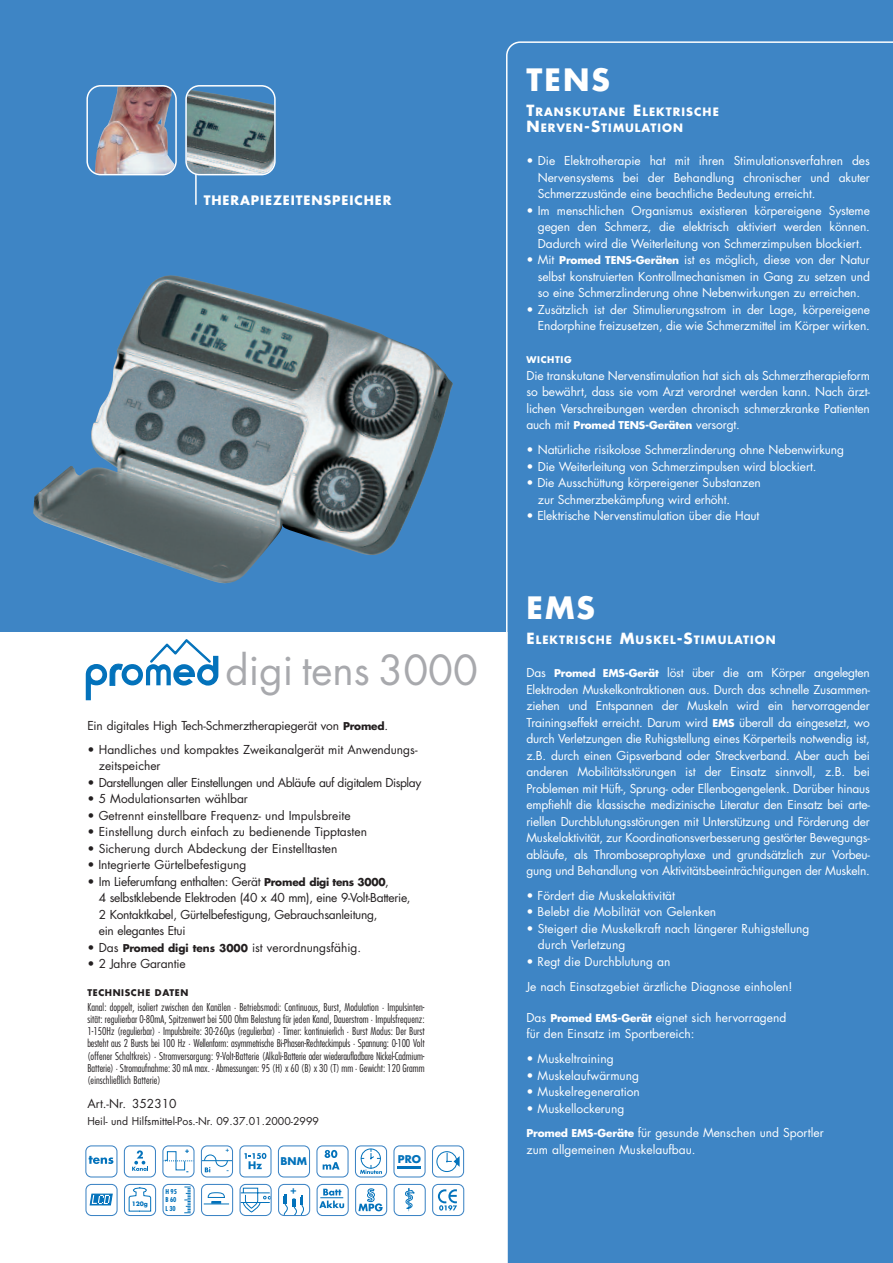
<style>
.page{position:relative;width:893px;height:1263px;background:#fff}
.page>*{position:absolute;margin:0;border:0;box-sizing:border-box;transform-origin:0 0}
.t1{font:40.35px "Futura";color:#a8a9ad}
.t2{font:700 30px "Futura";letter-spacing:.07em;color:#fff}
.t3{font:700 12.75px "Futura";letter-spacing:.07em;color:#fff}
.t4{font:12px/16.5px "Futura";letter-spacing:-.01em;color:#fff;text-align:justify}
.t5{font:12px/16.5px "Futura";color:#231f20}
.t6{font:12px/16.5px "Futura";letter-spacing:-.025em;color:#231f20}
.t7{font:12px "Futura";letter-spacing:-.035em;color:#231f20}
.t8{font:700 11.85px "Officina Sans";color:#0372bb}
.t9{font:700 11.25px/16.5px "Futura";letter-spacing:.09em;color:#fff}
.t10{font:300 condensed 10.5px/12px "Futura";letter-spacing:.01em;color:#231f20;text-align:justify}
.t11{font:10.5px "Futura";color:#231f20}
.t12{font:700 10.5px "Futura";letter-spacing:-.015em;color:#fff}
.t13{font:700 10.35px "Futura";color:#0372bb}
.t14{font:700 9px "Futura";letter-spacing:.07em;color:#231f20}
.t15{font:700 9px "Futura";letter-spacing:.07em;color:#fff}
.t16{font:700 6.9px "Futura";color:#0372bb}
.t17{font:700 condensed 6.6px/8.6px "Futura";color:#0372bb;text-align:justify}
.t18{font:700 6px "Futura";color:#0372bb}
.s1{font-weight:700;font-size:10.5px}
.s2{font-size:15px}
.s3{font-weight:400;font-size:12px}
</style>
<div class="page">
<div style="left:0;top:0;width:893px;height:631px;background:#3e85c5"></div>
<div style="left:506px;top:41px;width:387px;height:1222px;background:#3e85c5"></div>
<img style="left:33px;top:275px;width:420px;height:308px">
<svg style="left:86px;top:639px;width:132px;height:61px"></svg>
<svg style="left:124px;top:1184px;width:32px;height:32px"></svg>
<svg style="left:85px;top:1184px;width:33px;height:32px"></svg>
<svg style="left:162px;top:1184px;width:33px;height:32px"></svg>
<svg style="left:201px;top:1184px;width:32px;height:32px"></svg>
<svg style="left:240px;top:1184px;width:32px;height:32px"></svg>
<svg style="left:278px;top:1184px;width:32px;height:32px"></svg>
<svg style="left:317px;top:1184px;width:32px;height:32px"></svg>
<svg style="left:355px;top:1184px;width:32px;height:32px"></svg>
<svg style="left:394px;top:1184px;width:32px;height:32px"></svg>
<svg style="left:278px;top:1145px;width:32px;height:32px"></svg>
<svg style="left:316px;top:1145px;width:33px;height:32px"></svg>
<svg style="left:124px;top:1145px;width:32px;height:32px"></svg>
<svg style="left:85px;top:1145px;width:32px;height:32px"></svg>
<svg style="left:201px;top:1145px;width:32px;height:32px"></svg>
<svg style="left:162px;top:1145px;width:33px;height:32px"></svg>
<svg style="left:355px;top:1145px;width:32px;height:32px"></svg>
<svg style="left:393px;top:1145px;width:33px;height:32px"></svg>
<svg style="left:432px;top:1145px;width:32px;height:32px"></svg>
<svg style="left:239px;top:1145px;width:33px;height:32px"></svg>
<svg style="left:432px;top:1184px;width:32px;height:32px"></svg>
<svg style="left:185px;top:85px;width:91px;height:90px;background:#758d95"></svg>
<svg style="left:86px;top:85px;width:91px;height:90px"></svg>
<hr style="left:195px;top:174px;width:2px;height:31px;background:#fff">
<p class="t3" style="left:204px;top:194px;width:189px">THERAPIEZEITENSPEICHER</p>
<h1 class="t1" style="left:226px;top:652px;width:254px">digi tens 3000</h1>
<p class="t5" style="left:87px;top:718px;width:302px">Ein digitales High Tech-Schmerztherapiegerät von <span class="s1">Promed</span>.</p>
<p class="t5" style="left:99px;top:742px;width:320px;text-indent:-11px">• Handliches und kompaktes Zweikanalgerät mit Anwendungs&shy;zeitspeicher</p>
<p class="t7" style="left:87px;top:777px;width:335px">• Darstellungen aller Einstellungen und Abläufe auf digitalem Display</p>
<p class="t5" style="left:87px;top:792px;width:162px">• 5 Modulationsarten wählbar</p>
<p class="t5" style="left:87px;top:808px;width:265px">• Getrennt einstellbare Frequenz- und Impulsbreite</p>
<p class="t5" style="left:87px;top:825px;width:281px">• Einstellung durch einfach zu bedienende Tipptasten</p>
<p class="t5" style="left:87px;top:841px;width:252px">• Sicherung durch Abdeckung der Einstelltasten</p>
<p class="t5" style="left:87px;top:858px;width:161px">• Integrierte Gürtelbefestigung</p>
<p class="t6" style="left:99px;top:874px;width:313px;text-indent:-11px">• Im Lieferumfang enthalten: Gerät <span class="s1">Promed digi tens 3000</span>,<br>4 selbstklebende Elektroden (40 x 40 mm), eine 9-Volt-Batterie, 2 Kontaktkabel, Gürtelbefestigung, Gebrauchsanleitung,<br>ein elegantes Etui</p>
<p class="t5" style="left:87px;top:940px;width:275px">• Das <span class="s1">Promed digi tens 3000</span> ist verordnungsfähig.</p>
<p class="t5" style="left:87px;top:957px;width:100px">• 2 Jahre Garantie</p>
<p class="t14" style="left:87px;top:989px;width:102px">TECHNISCHE DATEN</p>
<p class="t10" style="left:87px;top:1002px;width:339px">Kanal: doppelt, isoliert zwischen den Kanälen · Betriebsmodi: Continuous, Burst, Modulation · Impulsinten&shy;sität: regulierbar 0-80mA, Spitzenwert bei 500 Ohm Belastung für jeden Kanal, Dauerstrom · Impulsfrequenz:<br>1-150Hz (regulierbar) · Impulsbreite: 30-260µs (regulierbar) · Timer: kontinuierlich · Burst Modus: Der Burst besteht aus 2 Bursts bei 100 Hz · Wellenform: asymmetrische Bi-Phasen-Rechteckimpuls · Spannung: 0-100 Volt (offener Schaltkreis) · Stromversorgung: 9-Volt-Batterie (Alkali-Batterie oder wiederaufladbare Nickel-Cadmium-Batterie) · Stromaufnahme: 30 mA max. · Abmessungen: 95 (H) x 60 (B) x 30 (T) mm · Gewicht: 120 Gramm (einschließlich Batterie)</p>
<p class="t5" style="left:87px;top:1096px;width:91px">Art.-Nr. 352310</p>
<p class="t11" style="left:87px;top:1116px;width:233px">Heil- und Hilfsmittel-Pos.-Nr. 09.37.01.2000-2999</p>
<p class="t18" style="left:132px;top:1200px;width:18px">120g</p>
<p class="t16" style="left:185px;top:1147px;width:6px">+</p>
<p class="t16" style="left:186px;top:1168px;width:4px">-</p>
<p class="t13" style="left:281px;top:1156px;width:28px">BNM</p>
<p class="t17" style="left:165px;top:1188px;width:13px">H 95<br>B 60<br>L 30</p>
<p class="t8" style="left:290px;top:1186px;width:8px">+</p>
<p class="t13" style="left:398px;top:1154px;width:25px">PRO</p>
<h2 class="t2" style="left:526px;top:66px;width:85px">TENS</h2>
<p class="t9" style="left:526px;top:104px;width:194px"><span class="s2">T</span>RANSKUTANE <span class="s2">E</span>LEKTRISCHE<br><span class="s2">N</span>ERVEN<span class="s2">-S</span>TIMULATION</p>
<p class="t4" style="left:538px;top:154px;width:334px;text-indent:-11px">• Die Elektrotherapie hat mit ihren Stimulationsverfahren des Nervensystems bei der Behandlung chronischer und akuter Schmerzzustände eine beachtliche Bedeutung erreicht.</p>
<p class="t4" style="left:538px;top:203px;width:334px;text-indent:-11px">• Im menschlichen Organismus existieren körpereigene Systeme gegen den Schmerz, die elektrisch aktiviert werden können.<br>Dadurch wird die Weiterleitung von Schmerzimpulsen blockiert.</p>
<p class="t4" style="left:538px;top:253px;width:334px;text-indent:-11px">• Mit <span class="s1">Promed TENS-Geräten</span> ist es möglich, diese von der Natur selbst konstruierten Kontrollmechanismen in Gang zu setzen und so eine Schmerzlinderung ohne Nebenwirkungen zu erreichen.</p>
<p class="t4" style="left:526px;top:302px;width:345px;text-align:right">• Zusätzlich ist der Stimulierungsstrom in der Lage, körpereigene<br>Endorphine freizusetzen, die wie Schmerzmittel im Körper wirken.</p>
<p class="t15" style="left:526px;top:356px;width:47px">WICHTIG</p>
<p class="t4" style="left:526px;top:368px;width:345px">Die transkutane Nervenstimulation hat sich als Schmerztherapieform so bewährt, dass sie vom Arzt verordnet werden kann. Nach ärzt&shy;lichen Verschreibungen werden chronisch schmerzkranke Patienten</p>
<p class="t12" style="left:526px;top:420px;width:215px"><span class="s3">auch mit</span> Promed TENS-Geräten <span class="s3">versorgt.</span></p>
<p class="t4" style="left:526px;top:442px;width:319px">• Natürliche risikolose Schmerzlinderung ohne Nebenwirkung</p>
<p class="t4" style="left:526px;top:459px;width:292px">• Die Weiterleitung von Schmerzimpulsen wird blockiert.</p>
<p class="t4" style="left:538px;top:475px;width:224px;text-indent:-11px">• Die Ausschüttung körpereigener Substanzen zur Schmerzbekämpfung wird erhöht.</p>
<p class="t4" style="left:526px;top:508px;width:234px">• Elektrische Nervenstimulation über die Haut</p>
<h2 class="t2" style="left:526px;top:594px;width:70px">EMS</h2>
<p class="t9" style="left:526px;top:633px;width:251px"><span class="s2">E</span>LEKTRISCHE <span class="s2">M</span>USKEL<span class="s2">-S</span>TIMULATION</p>
<p class="t4" style="left:526px;top:665px;width:345px">Das <span class="s1">Promed EMS-Gerät</span> löst über die am Körper angelegten Elektroden Muskelkontraktionen aus. Durch das schnelle Zusammen&shy;ziehen und Entspannen der Muskeln wird ein hervorragender Trainingseffekt erreicht. Darum wird <span class="s1">EMS</span> überall da eingesetzt, wo durch Verletzungen die Ruhigstellung eines Körperteils notwendig ist, z.B. durch einen Gipsverband oder Streckverband. Aber auch bei anderen Mobilitätsstörungen ist der Einsatz sinnvoll, z.B. bei Problemen mit Hüft-, Sprung- oder Ellenbogengelenk. Darüber hinaus empfiehlt die klassische medizinische Literatur den Einsatz bei arte&shy;riellen Durchblutungsstörungen mit Unterstützung und Förderung der Muskelaktivität, zur Koordinationsverbesserung gestörter Bewegungs&shy;abläufe, als Thromboseprophylaxe und grundsätzlich zur Vorbeu&shy;gung und Behandlung von Aktivitätsbeeinträchtigungen der Muskeln.</p>
<p class="t4" style="left:526px;top:888px;width:150px">• Fördert die Muskelaktivität</p>
<p class="t4" style="left:526px;top:905px;width:191px">• Belebt die Mobilität von Gelenken</p>
<p class="t4" style="left:538px;top:921px;width:273px;text-indent:-11px">• Steigert die Muskelkraft nach längerer Ruhigstellung durch Verletzung</p>
<p class="t4" style="left:526px;top:950px;width:268px;line-height:24.8px">• Regt die Durchblutung an<br>Je nach Einsatzgebiet ärztliche Diagnose einholen!</p>
<p class="t4" style="left:526px;top:1010px;width:261px">Das <span class="s1">Promed EMS-Gerät</span> eignet sich hervorragend für den Einsatz im Sportbereich:</p>
<p class="t4" style="left:526px;top:1051px;width:89px">• Muskeltraining</p>
<p class="t4" style="left:526px;top:1068px;width:114px">• Muskelaufwärmung</p>
<p class="t4" style="left:526px;top:1084px;width:115px">• Muskelregeneration</p>
<p class="t4" style="left:526px;top:1097px;width:299px;line-height:24.8px">• Muskellockerung<br><span class="s1">Promed EMS-Geräte</span> für gesunde Menschen und Sportler</p>
<p class="t4" style="left:526px;top:1142px;width:171px">zum allgemeinen Muskelaufbau.</p>
</div>
